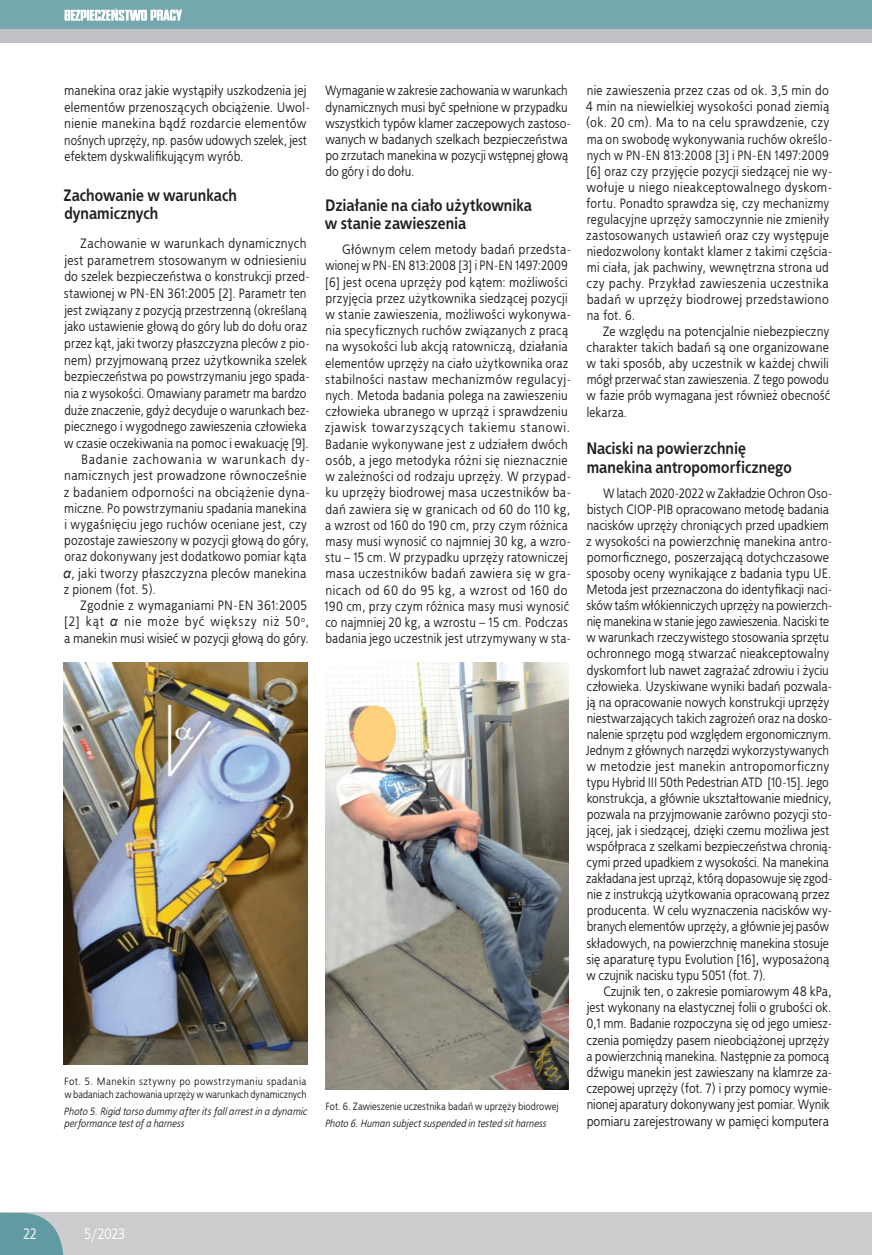
<style>
.page{position:relative;width:872px;height:1255px;background:#fff}
.page>*{position:absolute;margin:0;border:0;box-sizing:border-box;transform-origin:0 0}
.Tytuł_rozdziału_I_st{font:700 16.5px/18px "EFN Bureau";color:#231f20}
.t1{font:15px "EFN Bureau";letter-spacing:.005em;color:#fff}
.Przypis_i_podpis{font:13.5px/16px "EFN Bureau";letter-spacing:.02em;color:#231f20}
.Podpisy_ilustr_pol{font:10.5px/12.6px "EFN Bureau";letter-spacing:.015em;color:#231f20}
.Podpisy_ilustr_ang{font:italic 10.5px/12.6px "EFN Bureau";letter-spacing:.015em;color:#231f20}
.s1{font-family:"Arial";font-style:italic}
</style>
<div class="page">
<div style="left:0;top:1211px;width:872px;height:43px;background:#cccccf"></div>
<div style="left:0;top:0;width:872px;height:43px;background:#c0c1c7"></div>
<div style="left:0;top:0;width:872px;height:29px;background:#75a7af"></div>
<svg style="left:0;top:1211px;width:63px;height:43px;background:#74a4ac"></svg>
<svg style="left:65px;top:9px;width:117px;height:12px"></svg>
<img style="left:64px;top:662px;width:243px;height:402px">
<img style="left:325px;top:662px;width:243px;height:427px">
<p class="Przypis_i_podpis" style="left:64px;top:82px;width:247px;line-height:16.5px">manekina oraz jakie wystąpiły uszkodzenia jej elementów przenoszących obciążenie. Uwol&shy;nienie manekina bądź rozdarcie elementów nośnych uprzęży, np. pasów udowych szelek, jest efektem dyskwalifikującym wyrób.</p>
<p class="Tytuł_rozdziału_I_st" style="left:64px;top:185px;width:175px">Zachowanie w warunkach dynamicznych</p>
<p class="Przypis_i_podpis" style="left:64px;top:235px;width:247px;line-height:16.6px;text-indent:16px">Zachowanie w warunkach dynamicznych jest parametrem stosowanym w odniesieniu do szelek bezpieczeństwa o konstrukcji przed&shy;stawionej w PN-EN 361:2005 [2]. Parametr ten jest związany z pozycją przestrzenną (określaną jako ustawienie głową do góry lub do dołu oraz przez kąt, jaki tworzy płaszczyzna pleców z pio&shy;nem) przyjmowaną przez użytkownika szelek bezpieczeństwa po powstrzymaniu jego spada&shy;nia z wysokości. Omawiany parametr ma bardzo duże znaczenie, gdyż decyduje o warunkach bez&shy;piecznego i wygodnego zawieszenia człowieka w czasie oczekiwania na pomoc i ewakuację [9].</p>
<p class="Przypis_i_podpis" style="left:63px;top:451px;width:248px;text-indent:18px">Badanie zachowania w warunkach dy&shy;namicznych jest prowadzone równocześnie z badaniem odporności na obciążenie dyna&shy;miczne. Po powstrzymaniu spadania manekina i wygaśnięciu jego ruchów oceniane jest, czy pozostaje zawieszony w pozycji głową do góry, oraz dokonywany jest dodatkowo pomiar kąta <span class="s1">α</span>, jaki tworzy płaszczyzna pleców manekina z pionem (fot. 5).</p>
<p class="Przypis_i_podpis" style="left:64px;top:597px;width:246px;text-indent:16px">Zgodnie z wymaganiami PN-EN 361:2005 [2] kąt <span class="s1">α</span> nie może być większy niż 50<sup>o</sup>, a manekin musi wisieć w pozycji głową do góry.</p>
<p class="Przypis_i_podpis" style="left:325px;top:82px;width:248px">Wymaganie w zakresie zachowania w warunkach dynamicznych musi być spełnione w przypadku wszystkich typów klamer zaczepowych zastoso&shy;wanych w badanych szelkach bezpieczeństwa po zrzutach manekina w pozycji wstępnej głową do góry i do dołu.</p>
<p class="Tytuł_rozdziału_I_st" style="left:325px;top:196px;width:209px">Działanie na ciało użytkownika w stanie zawieszenia</p>
<p class="Przypis_i_podpis" style="left:325px;top:241px;width:248px;text-indent:17px">Głównym celem metody badań przedsta&shy;wionej w PN-EN 813:2008 [3] i PN-EN 1497:2009 [6] jest ocena uprzęży pod kątem: możliwości przyjęcia przez użytkownika siedzącej pozycji w stanie zawieszenia, możliwości wykonywa&shy;nia specyficznych ruchów związanych z pracą na wysokości lub akcją ratowniczą, działania elementów uprzęży na ciało użytkownika oraz stabilności nastaw mechanizmów regulacyj&shy;nych. Metoda badania polega na zawieszeniu człowieka ubranego w uprząż i sprawdzeniu zjawisk towarzyszących takiemu stanowi.<br>Badanie wykonywane jest z udziałem dwóch osób, a jego metodyka różni się nieznacznie w zależności od rodzaju uprzęży. W przypad&shy;ku uprzęży biodrowej masa uczestników ba&shy;dań zawiera się w granicach od 60 do 110 kg, a wzrost od 160 do 190 cm, przy czym różnica masy musi wynosić co najmniej 30 kg, a wzro&shy;stu – 15 cm. W przypadku uprzęży ratowniczej masa uczestników badań zawiera się w gra&shy;nicach od 60 do 95 kg, a wzrost od 160 do 190 cm, przy czym różnica masy musi wynosić co najmniej 20 kg, a wzrostu – 15 cm. Podczas badania jego uczestnik jest utrzymywany w sta-</p>
<p class="Podpisy_ilustr_pol" style="left:64px;top:1075px;width:244px">Fot. 5. Manekin sztywny po powstrzymaniu spadania w badaniach zachowania uprzęży w warunkach dynamicznych</p>
<p class="Podpisy_ilustr_ang" style="left:64px;top:1104px;width:245px">Photo 5. Rigid torso dummy after its fall arrest in a dynamic performance test of a harness</p>
<p class="Podpisy_ilustr_pol" style="left:325px;top:1099px;width:234px">Fot. 6. Zawieszenie uczestnika badań w uprzęży biodrowej</p>
<p class="Podpisy_ilustr_ang" style="left:325px;top:1116px;width:223px">Photo 6. Human subject suspended in tested sit harness</p>
<p class="Przypis_i_podpis" style="left:585px;top:82px;width:248px">nie zawieszenia przez czas od ok. 3,5 min do 4 min na niewielkiej wysokości ponad ziemią (ok. 20 cm). Ma to na celu sprawdzenie, czy ma on swobodę wykonywania ruchów określo&shy;nych w PN-EN 813:2008 [3] i PN-EN 1497:2009 [6] oraz czy przyjęcie pozycji siedzącej nie wy&shy;wołuje u niego nieakceptowalnego dyskom&shy;fortu. Ponadto sprawdza się, czy mechanizmy regulacyjne uprzęży samoczynnie nie zmieniły zastosowanych ustawień oraz czy występuje niedozwolony kontakt klamer z takimi częścia&shy;mi ciała, jak pachwiny, wewnętrzna strona ud czy pachy. Przykład zawieszenia uczestnika badań w uprzęży biodrowej przedstawiono na fot. 6.</p>
<p class="Przypis_i_podpis" style="left:586px;top:323px;width:245px;text-indent:16px">Ze względu na potencjalnie niebezpieczny charakter takich badań są one organizowane w taki sposób, aby uczestnik w każdej chwili mógł przerwać stan zawieszenia. Z tego powodu w fazie prób wymagana jest również obecność lekarza.</p>
<p class="Tytuł_rozdziału_I_st" style="left:587px;top:437px;width:206px;line-height:19.8px">Naciski na powierzchnię manekina antropomorficznego</p>
<p class="Przypis_i_podpis" style="left:586px;top:485px;width:248px;text-indent:17px">W latach 2020-2022 w Zakładzie Ochron Oso&shy;bistych CIOP-PIB opracowano metodę badania nacisków uprzęży chroniących przed upadkiem z wysokości na powierzchnię manekina antro&shy;pomorficznego, poszerzającą dotychczasowe sposoby oceny wynikające z badania typu UE.<br>Metoda jest przeznaczona do identyfikacji naci&shy;sków taśm włókienniczych uprzęży na powierzch&shy;nię manekina w stanie jego zawieszenia. Naciski te w warunkach rzeczywistego stosowania sprzętu ochronnego mogą stwarzać nieakceptowalny dyskomfort lub nawet zagrażać zdrowiu i życiu człowieka. Uzyskiwane wyniki badań pozwala&shy;ją na opracowanie nowych konstrukcji uprzęży niestwarzających takich zagrożeń oraz na dosko&shy;nalenie sprzętu pod względem ergonomicznym.<br>Jednym z głównych narzędzi wykorzystywanych w metodzie jest manekin antropomorficzny typu Hybrid III 50th Pedestrian ATD [10-15]. Jego konstrukcja, a głównie ukształtowanie miednicy, pozwala na przyjmowanie zarówno pozycji sto&shy;jącej, jak i siedzącej, dzięki czemu możliwa jest współpraca z szelkami bezpieczeństwa chronią&shy;cymi przed upadkiem z wysokości. Na manekina zakładana jest uprząż, którą dopasowuje się zgod&shy;nie z instrukcją użytkowania opracowaną przez producenta. W celu wyznaczenia nacisków wy&shy;branych elementów uprzęży, a głównie jej pasów składowych, na powierzchnię manekina stosuje się aparaturę typu Evolution [16], wyposażoną w czujnik nacisku typu 5051 (fot. 7).</p>
<p class="Przypis_i_podpis" style="left:586px;top:982px;width:247px;text-indent:17px">Czujnik ten, o zakresie pomiarowym 48 kPa, jest wykonany na elastycznej folii o grubości ok.<br>0,1 mm. Badanie rozpoczyna się od jego umiesz&shy;czenia pomiędzy pasem nieobciążonej uprzęży a powierzchnią manekina. Następnie za pomocą dźwigu manekin jest zawieszany na klamrze za&shy;czepowej uprzęży (fot. 7) i przy pomocy wymie&shy;nionej aparatury dokonywany jest pomiar. Wynik pomiaru zarejestrowany w pamięci komputera</p>
<p class="t1" style="left:23px;top:1223px;width:15px">22</p>
<p class="t1" style="left:84px;top:1223px;width:43px">5/2023</p>
</div>
